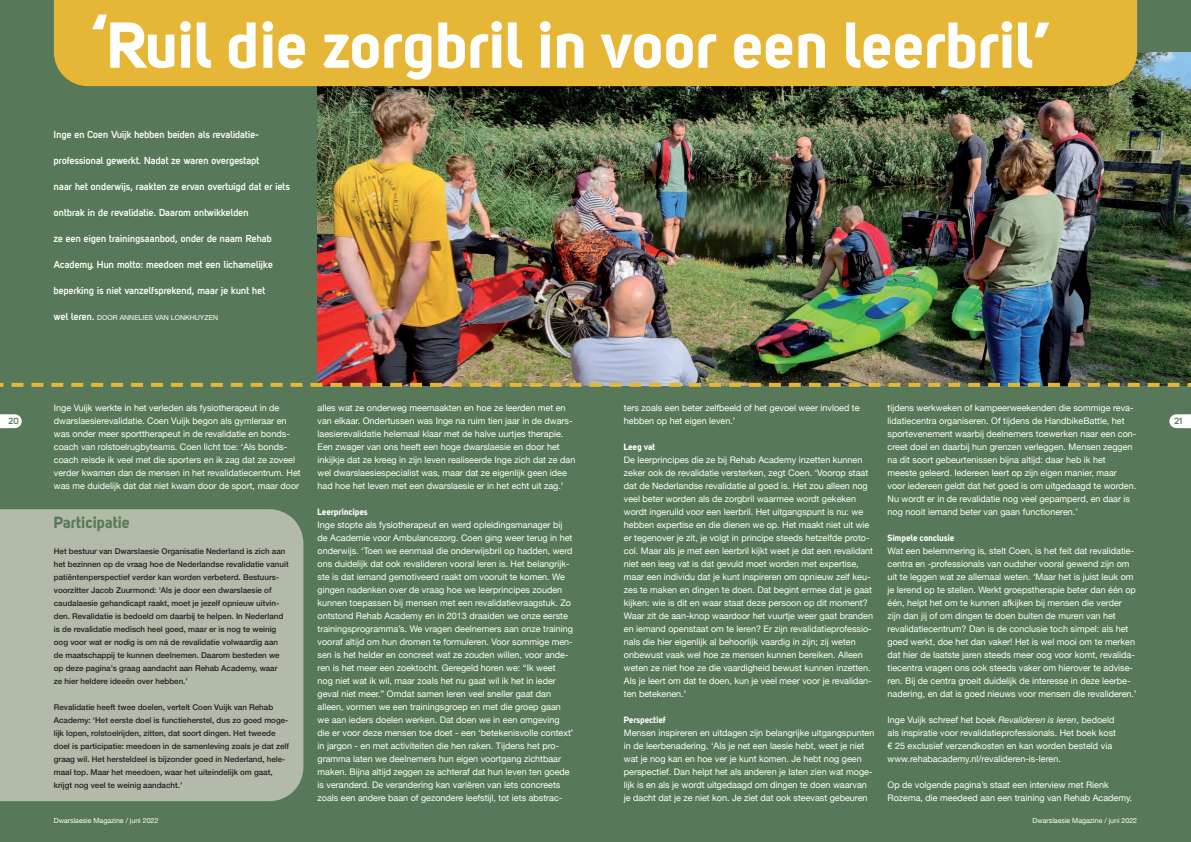
<style>
.page{position:relative;width:1191px;height:842px;background:#587959}
.page>*{position:absolute;margin:0;border:0;box-sizing:border-box;transform-origin:0 0}
.t1{font:64px "Uni Sans Bold";color:#fff}
.t2{font:16px "Uni Sans Bold";color:#587959}
.t3{font:700 10px "Uni Sans Semi";color:#fff}
.t4{font:9px/13px "Helvetica Neue";color:#fff}
.t5{font:9px "Uni Sans Bold";color:#fff}
.t6{font:700 9px "Uni Sans Semi";color:#587959}
.t7{font:500 8px/13px "Helvetica Neue";color:#231f20}
.t8{font:7px "Helvetica Neue";color:#fff}
.t9{font:7px "Helvetica Neue";color:#fff}
.s1{font-family:"Uni Sans Semi";font-weight:700;font-size:10px}
.s2{font-style:italic}
</style>
<div class="page">
<img style="left:317px;top:53px;width:874px;height:330px">
<svg style="left:1169px;top:414px;width:22px;height:14px"></svg>
<img style="left:0;top:383px;width:1191px;height:4px">
<svg style="left:0;top:414px;width:22px;height:14px"></svg>
<div style="left:0;top:509px;width:303px;height:292px;background:#b2baaa"></div>
<div style="left:54px;top:0;width:1083px;height:86px;background:#e6b736"></div>
<p class="t6" style="left:9px;top:417px;width:12px">20</p>
<h1 class="t1" style="left:92px;top:19px;width:960px">‘Ruil die zorgbril in voor een leerbril’</h1>
<p class="t3" style="left:54px;top:131px;width:206px">Inge en Coen Vuijk hebben beiden als revalidatie-</p>
<p class="t3" style="left:54px;top:157px;width:207px">professional gewerkt. Nadat ze waren overgestapt</p>
<p class="t3" style="left:54px;top:183px;width:238px">naar het onderwijs, raakten ze ervan overtuigd dat er iets</p>
<p class="t3" style="left:54px;top:209px;width:196px">ontbrak in de revalidatie. Daarom ontwikkelden</p>
<p class="t3" style="left:54px;top:235px;width:220px">ze een eigen trainingsaanbod, onder de naam Rehab</p>
<p class="t3" style="left:54px;top:261px;width:221px">Academy. Hun motto: meedoen met een lichamelijke</p>
<p class="t3" style="left:54px;top:287px;width:213px">beperking is niet vanzelfsprekend, maar je kunt het</p>
<p class="t9" style="left:54px;top:315px;width:166px"><span class="s1">wel leren.</span> DOOR ANNELIES VAN LONKHUYZEN</p>
<p class="t4" style="left:54px;top:401px;width:248px">Inge Vuijk werkte in het verleden als fysiotherapeut in de dwarslaesierevalidatie. Coen Vuijk begon als gymleraar en was onder meer sporttherapeut in de revalidatie en bonds&shy;coach van rolstoelrugbyteams. Coen licht toe: ‘Als bonds&shy;coach reisde ik veel met die sporters en ik zag dat ze zoveel verder kwamen dan de mensen in het revalidatiecentrum. Het was me duidelijk dat dat niet kwam door de sport, maar door</p>
<p class="t4" style="left:317px;top:401px;width:259px">alles wat ze onderweg meemaakten en hoe ze leerden met en van elkaar. Ondertussen was Inge na ruim tien jaar in de dwars&shy;laesierevalidatie helemaal klaar met de halve uurtjes therapie.<br>Een zwager van ons heeft een hoge dwarslaesie en door het inkijkje dat ze kreeg in zijn leven realiseerde Inge zich dat ze dan wel dwarslaesiespecialist was, maar dat ze eigenlijk geen idee had hoe het leven met een dwarslaesie er in het echt uit zag.’</p>
<p class="t5" style="left:317px;top:508px;width:52px">Leerprincipes</p>
<p class="t4" style="left:317px;top:518px;width:257px">Inge stopte als fysiotherapeut en werd opleidingsmanager bij de Academie voor Ambulancezorg. Coen ging weer terug in het onderwijs. ‘Toen we eenmaal die onderwijsbril op hadden, werd ons duidelijk dat ook revalideren vooral leren is. Het belangrijk&shy;ste is dat iemand gemotiveerd raakt om vooruit te komen. We gingen nadenken over de vraag hoe we leerprincipes zouden kunnen toepassen bij mensen met een revalidatievraagstuk. Zo ontstond Rehab Academy en in 2013 draaiden we onze eerste trainingsprogramma’s. We vragen deelnemers aan onze training vooraf altijd om hun dromen te formuleren. Voor sommige men&shy;sen is het helder en concreet wat ze zouden willen, voor ande&shy;ren is het meer een zoektocht. Geregeld horen we: “Ik weet<br>nog niet wat ik wil, maar zoals het nu gaat wil ik het in ieder geval niet meer.” Omdat samen leren veel sneller gaat dan alleen, vormen we een trainingsgroep en met die groep gaan we aan ieders doelen werken. Dat doen we in een omgeving die er voor deze mensen toe doet - een ‘betekenisvolle context’ in jargon - en met activiteiten die hen raken. Tijdens het pro&shy;gramma laten we deelnemers hun eigen voortgang zichtbaar maken. Bijna altijd zeggen ze achteraf dat hun leven ten goede is veranderd. De verandering kan variëren van iets concreets zoals een andere baan of gezondere leefstijl, tot iets abstrac-</p>
<p class="t8" style="left:54px;top:816px;width:106px">Dwarslaesie Magazine / juni 2022</p>
<h2 class="t2" style="left:54px;top:516px;width:78px">Participatie</h2>
<p class="t7" style="left:54px;top:546px;width:236px">Het bestuur van Dwarslaesie Organisatie Nederland is zich aan het bezinnen op de vraag hoe de Nederlandse revalidatie vanuit patiëntenperspectief verder kan worden verbeterd. Bestuurs&shy;voorzitter Jacob Zuurmond: ‘Als je door een dwarslaesie of caudalaesie gehandicapt raakt, moet je jezelf opnieuw uitvin&shy;den. Revalidatie is bedoeld om daarbij te helpen. In Nederland is de revalidatie medisch heel goed, maar er is nog te weinig oog voor wat er nodig is om ná de revalidatie volwaardig aan de maatschappij te kunnen deelnemen. Daarom besteden we op deze pagina’s graag aandacht aan Rehab Academy, waar<br>ze hier heldere ideeën over hebben.’</p>
<p class="t7" style="left:54px;top:702px;width:236px">Revalidatie heeft twee doelen, vertelt Coen Vuijk van Rehab Academy: ‘Het eerste doel is functieherstel, dus zo goed moge&shy;lijk lopen, rolstoelrijden, zitten, dat soort dingen. Het tweede doel is participatie: meedoen in de samenleving zoals je dat zelf graag wil. Het hersteldeel is bijzonder goed in Nederland, hele&shy;maal top. Maar het meedoen, waar het uiteindelijk om gaat, krijgt nog veel te weinig aandacht.’</p>
<p class="t4" style="left:624px;top:401px;width:237px">ters zoals een beter zelfbeeld of het gevoel weer invloed te hebben op het eigen leven.’</p>
<p class="t5" style="left:624px;top:443px;width:33px">Leeg vat</p>
<p class="t4" style="left:624px;top:453px;width:251px">De leerprincipes die ze bij Rehab Academy inzetten kunnen zeker ook de revalidatie versterken, zegt Coen. ‘Voorop staat dat de Nederlandse revalidatie al goed is. Het zou alleen nog veel beter worden als de zorgbril waarmee wordt gekeken wordt ingeruild voor een leerbril. Het uitgangspunt is nu: we hebben expertise en die dienen we op. Het maakt niet uit wie er tegenover je zit, je volgt in principe steeds hetzelfde proto&shy;col. Maar als je met een leerbril kijkt weet je dat een revalidant niet een leeg vat is dat gevuld moet worden met expertise, maar een individu dat je kunt inspireren om opnieuw zelf keu&shy;zes te maken en dingen te doen. Dat begint ermee dat je gaat kijken: wie is dit en waar staat deze persoon op dit moment?<br>Waar zit de aan-knop waardoor het vuurtje weer gaat branden en iemand openstaat om te leren? Er zijn revalidatieprofessio&shy;nals die hier eigenlijk al behoorlijk vaardig in zijn; zij weten onbewust vaak wel hoe ze mensen kunnen bereiken. Alleen weten ze niet hoe ze die vaardigheid bewust kunnen inzetten.<br>Als je leert om dat te doen, kun je veel meer voor je revalidan&shy;ten betekenen.’</p>
<p class="t5" style="left:624px;top:716px;width:43px">Perspectief</p>
<p class="t4" style="left:624px;top:726px;width:252px">Mensen inspireren en uitdagen zijn belangrijke uitgangspunten in de leerbenadering. ‘Als je net een laesie hebt, weet je niet wat je nog kan en hoe ver je kunt komen. Je hebt nog geen perspectief. Dan helpt het als anderen je laten zien wat moge&shy;lijk is en als je wordt uitgedaagd om dingen te doen waarvan je dacht dat je ze niet kon. Je ziet dat ook steevast gebeuren</p>
<p class="t4" style="left:887px;top:401px;width:250px">tijdens werkweken of kampeerweekenden die sommige reva&shy;lidatiecentra organiseren. Of tijdens de HandbikeBattle, het sportevenement waarbij deelnemers toewerken naar een con&shy;creet doel en daarbij hun grenzen verleggen. Mensen zeggen na dit soort gebeurtenissen bijna altijd: daar heb ik het meeste geleerd. Iedereen leert op zijn eigen manier, maar voor iedereen geldt dat het goed is om uitgedaagd te worden.<br>Nu wordt er in de revalidatie nog veel gepamperd, en daar is nog nooit iemand beter van gaan functioneren.’</p>
<p class="t5" style="left:887px;top:534px;width:69px">Simpele conclusie</p>
<p class="t4" style="left:887px;top:544px;width:250px">Wat een belemmering is, stelt Coen, is het feit dat revalidatie&shy;centra en -professionals van oudsher vooral gewend zijn om uit te leggen wat ze allemaal weten. ‘Maar het is juist leuk om je lerend op te stellen. Werkt groepstherapie beter dan één op één, helpt het om te kunnen afkijken bij mensen die verder zijn dan jij of om dingen te doen buiten de muren van het revalidatiecentrum? Dan is de conclusie toch simpel: als het goed werkt, doe het dan vaker! Het is wel mooi om te merken dat hier de laatste jaren steeds meer oog voor komt, revalida&shy;tiecentra vragen ons ook steeds vaker om hierover te advise&shy;ren. Bij de centra groeit duidelijk de interesse in deze leerbe&shy;nadering, en dat is goed nieuws voor mensen die revalideren.’</p>
<p class="t4" style="left:887px;top:713px;width:230px">Inge Vuijk schreef het boek <span class="s2">Revalideren is leren</span>, bedoeld als inspiratie voor revalidatieprofessionals. Het boek kost € 25 exclusief verzendkosten en kan worden besteld via www.rehabacademy.nl/revalideren-is-leren.</p>
<p class="t4" style="left:887px;top:778px;width:246px">Op de volgende pagina’s staat een interview met Rienk<br>Rozema, die meedeed aan een training van Rehab Academy.</p>
<p class="t8" style="left:1032px;top:816px;width:106px">Dwarslaesie Magazine / juni 2022</p>
<p class="t6" style="left:1174px;top:417px;width:9px">21</p>
</div>
